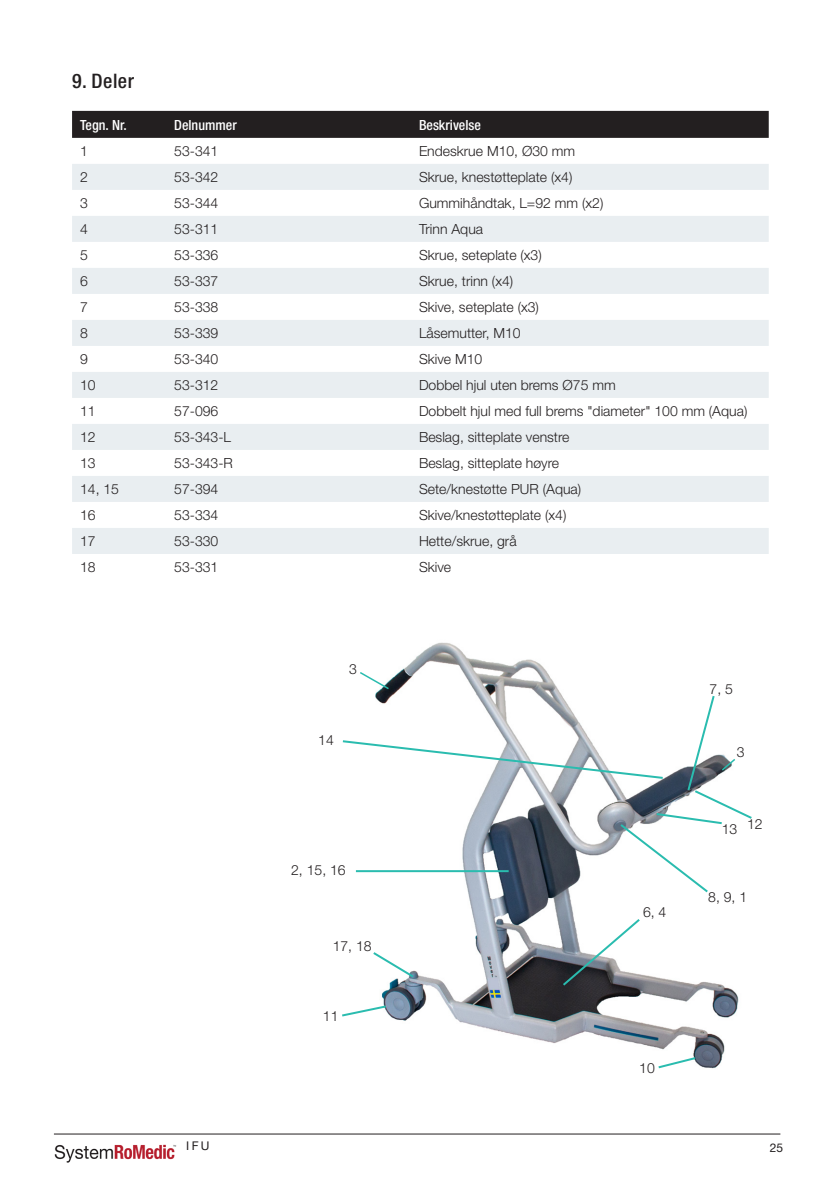
<style>
.page{position:relative;width:840px;height:1191px;background:#fff}
.page>*{position:absolute;margin:0;border:0;box-sizing:border-box;transform-origin:0 0}
.Instr_rubrik{font:500 condensed 20px "Helvetica Neue";letter-spacing:.025em;color:#231f20}
.t1{font:300 14px "Helvetica Neue LT Pro";color:#231f20}
.t2{font:500 condensed 14px "Helvetica Neue";color:#fff}
.t3{font:12px "Helvetica Neue";color:#231f20}
</style>
<div class="page">
<img style="left:381px;top:642px;width:358px;height:427px">
<svg style="left:342px;top:1004px;width:46px;height:14px"></svg>
<svg style="left:373px;top:950px;width:42px;height:29px"></svg>
<img style="left:54px;top:1144px;width:123px;height:19px">
<hr style="left:54px;top:1133px;width:726px;height:1px;background:#231f20">
<svg style="left:342px;top:670px;width:410px;height:224px"></svg>
<svg style="left:560px;top:917px;width:81px;height:70px"></svg>
<svg style="left:656px;top:1055px;width:41px;height:14px"></svg>
<div style="left:72px;top:111px;width:696px;height:27px;background:#231f20"></div>
<svg style="left:72px;top:164px;width:696px;height:390px;fill:#e9eef1"></svg>
<p class="Instr_rubrik" style="left:72px;top:69px;width:63px">9. Deler</p>
<p class="t2" style="left:80px;top:117px;width:48px">Tegn. Nr.</p>
<p class="t2" style="left:174px;top:117px;width:64px">Delnummer</p>
<p class="t2" style="left:419px;top:117px;width:63px">Beskrivelse</p>
<p class="t1" style="left:80px;top:142px;width:9px">1</p>
<p class="t1" style="left:174px;top:142px;width:46px">53-341</p>
<p class="t1" style="left:419px;top:142px;width:158px">Endeskrue M10, Ø30 mm</p>
<p class="t1" style="left:80px;top:168px;width:9px">2</p>
<p class="t1" style="left:174px;top:168px;width:46px">53-342</p>
<p class="t1" style="left:419px;top:168px;width:155px">Skrue, knestøtteplate (x4)</p>
<p class="t1" style="left:80px;top:194px;width:9px">3</p>
<p class="t1" style="left:174px;top:194px;width:46px">53-344</p>
<p class="t1" style="left:419px;top:194px;width:186px">Gummihåndtak, L=92 mm (x2)</p>
<p class="t1" style="left:80px;top:220px;width:9px">4</p>
<p class="t1" style="left:174px;top:220px;width:46px">53-311</p>
<p class="t1" style="left:419px;top:220px;width:66px">Trinn Aqua</p>
<p class="t1" style="left:80px;top:246px;width:9px">5</p>
<p class="t1" style="left:174px;top:246px;width:46px">53-336</p>
<p class="t1" style="left:419px;top:246px;width:124px">Skrue, seteplate (x3)</p>
<p class="t1" style="left:80px;top:272px;width:9px">6</p>
<p class="t1" style="left:174px;top:272px;width:46px">53-337</p>
<p class="t1" style="left:419px;top:272px;width:96px">Skrue, trinn (x4)</p>
<p class="t1" style="left:80px;top:298px;width:9px">7</p>
<p class="t1" style="left:174px;top:298px;width:46px">53-338</p>
<p class="t1" style="left:419px;top:298px;width:121px">Skive, seteplate (x3)</p>
<p class="t1" style="left:80px;top:324px;width:9px">8</p>
<p class="t1" style="left:174px;top:324px;width:46px">53-339</p>
<p class="t1" style="left:419px;top:324px;width:103px">Låsemutter, M10</p>
<p class="t1" style="left:80px;top:350px;width:9px">9</p>
<p class="t1" style="left:174px;top:350px;width:46px">53-340</p>
<p class="t1" style="left:419px;top:350px;width:65px">Skive M10</p>
<p class="t1" style="left:80px;top:376px;width:17px">10</p>
<p class="t1" style="left:174px;top:376px;width:46px">53-312</p>
<p class="t1" style="left:419px;top:376px;width:198px">Dobbel hjul uten brems Ø75 mm</p>
<p class="t1" style="left:80px;top:402px;width:17px">11</p>
<p class="t1" style="left:174px;top:402px;width:46px">57-096</p>
<p class="t1" style="left:419px;top:402px;width:330px">Dobbelt hjul med full brems "diameter" 100 mm (Aqua)</p>
<p class="t1" style="left:80px;top:428px;width:17px">12</p>
<p class="t1" style="left:174px;top:428px;width:58px">53-343-L</p>
<p class="t1" style="left:419px;top:428px;width:152px">Beslag, sitteplate venstre</p>
<p class="t1" style="left:80px;top:454px;width:17px">13</p>
<p class="t1" style="left:174px;top:454px;width:60px">53-343-R</p>
<p class="t1" style="left:419px;top:454px;width:142px">Beslag, sitteplate høyre</p>
<p class="t1" style="left:80px;top:480px;width:40px">14, 15</p>
<p class="t1" style="left:174px;top:480px;width:46px">57-394</p>
<p class="t1" style="left:419px;top:480px;width:164px">Sete/knestøtte PUR (Aqua)</p>
<p class="t1" style="left:80px;top:506px;width:17px">16</p>
<p class="t1" style="left:174px;top:506px;width:46px">53-334</p>
<p class="t1" style="left:419px;top:506px;width:149px">Skive/knestøtteplate (x4)</p>
<p class="t1" style="left:80px;top:532px;width:17px">17</p>
<p class="t1" style="left:174px;top:532px;width:46px">53-330</p>
<p class="t1" style="left:419px;top:532px;width:99px">Hette/skrue, grå</p>
<p class="t1" style="left:80px;top:558px;width:17px">18</p>
<p class="t1" style="left:174px;top:558px;width:46px">53-331</p>
<p class="t1" style="left:419px;top:558px;width:34px">Skive</p>
<p class="t1" style="left:349px;top:660px;width:9px">3</p>
<p class="t1" style="left:318px;top:731px;width:17px">14</p>
<p class="t1" style="left:291px;top:862px;width:56px">2, 15, 16</p>
<p class="t1" style="left:332px;top:937px;width:40px">17, 18</p>
<p class="t1" style="left:323px;top:1007px;width:17px">11</p>
<p class="t1" style="left:642px;top:903px;width:25px">6, 4</p>
<p class="t1" style="left:709px;top:680px;width:25px">7, 5</p>
<p class="t1" style="left:736px;top:743px;width:9px">3</p>
<p class="t1" style="left:721px;top:820px;width:17px">13</p>
<p class="t1" style="left:746px;top:816px;width:17px">12</p>
<p class="t1" style="left:707px;top:888px;width:40px">8, 9, 1</p>
<p class="t1" style="left:639px;top:1059px;width:17px">10</p>
<p class="t3" style="left:186px;top:1139px;width:25px">IFU</p>
<p class="t3" style="left:769px;top:1140px;width:15px">25</p>
</div>
